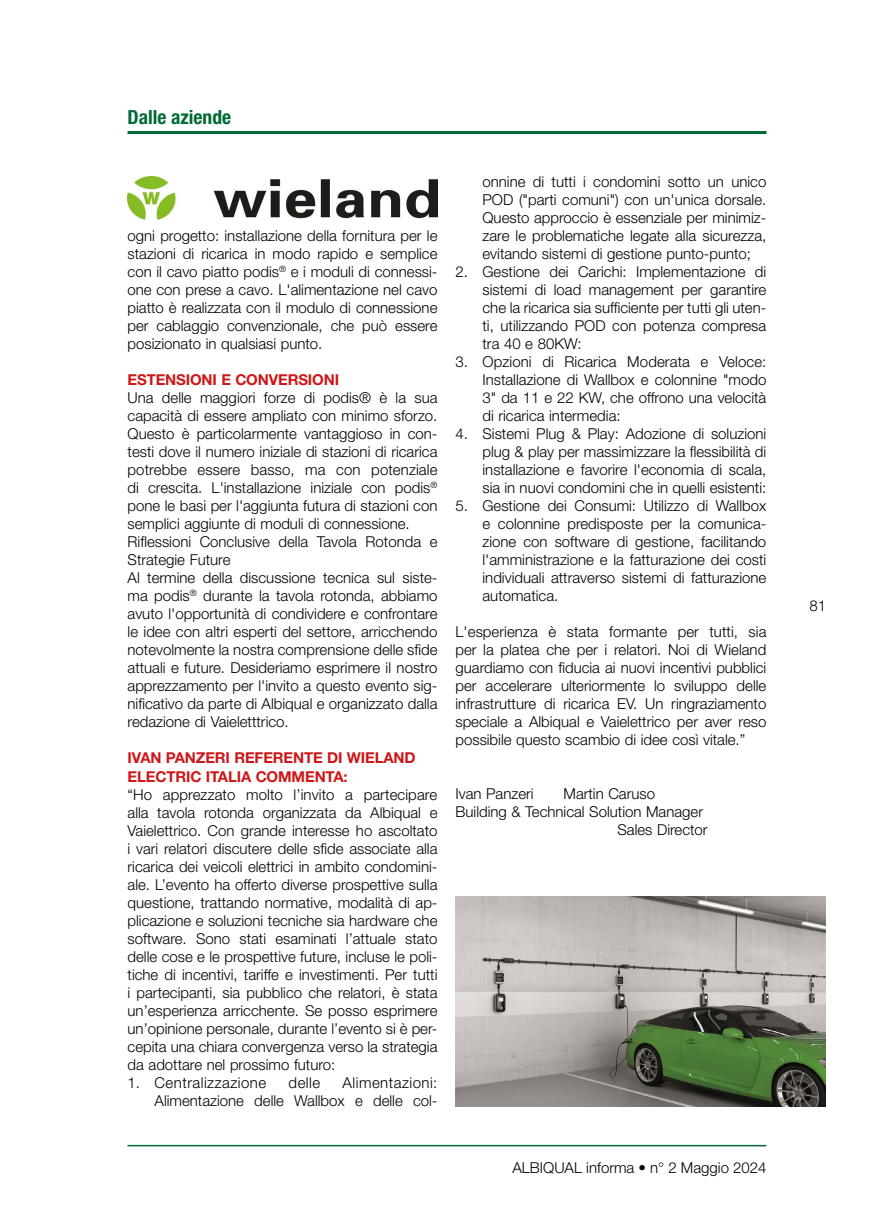
<style>
.page{position:relative;width:893px;height:1212px;background:#fff}
.page>*{position:absolute;margin:0;border:0;box-sizing:border-box;transform-origin:0 0}
.t1{font:700 condensed 19.5px "Helvetica Neue LT Std";color:#006935}
.t2{font:300 15px/18px "Helvetica Neue LT Std";color:#000;text-align:justify}
.t3{font:700 15px/18px "Helvetica Neue LT Std";letter-spacing:-.01em;color:#cd1719}
.t4{font:300 15px "Helvetica Neue LT Std";letter-spacing:.03em;color:#000}
</style>
<div class="page">
<hr style="left:127px;top:1145px;width:639px;height:1px;background:#006935">
<hr style="left:128px;top:131px;width:638px;height:3px;background:#006935">
<img style="left:455px;top:897px;width:371px;height:210px">
<img style="left:128px;top:176px;width:309px;height:43px">
<h1 class="t1" style="left:128px;top:105px;width:105px">Dalle aziende</h1>
<p class="t2" style="left:128px;top:227px;width:311px">ogni progetto: installazione della fornitura per le stazioni di ricarica in modo rapido e semplice con il cavo piatto podis<sup>®</sup> e i moduli di connessi&shy;one con prese a cavo. L'alimentazione nel cavo piatto è realizzata con il modulo di connessione per cablaggio convenzionale, che può essere posizionato in qualsiasi punto.</p>
<p class="t3" style="left:128px;top:371px;width:213px">ESTENSIONI E CONVERSIONI</p>
<p class="t2" style="left:128px;top:389px;width:311px;text-align:left">Una delle maggiori forze di podis® è la sua capacità di essere ampliato con minimo sforzo.<br>Questo è particolarmente vantaggioso in con&shy;testi dove il numero iniziale di stazioni di ricarica potrebbe essere basso, ma con potenziale di crescita. L'installazione iniziale con podis<sup>® </sup>pone le basi per l'aggiunta futura di stazioni con semplici aggiunte di moduli di connessione.<br>Riflessioni Conclusive della Tavola Rotonda e Strategie Future<br>Al termine della discussione tecnica sul siste&shy;ma podis<sup>®</sup> durante la tavola rotonda, abbiamo avuto l'opportunità di condividere e confrontare le idee con altri esperti del settore, arricchendo notevolmente la nostra comprensione delle sfide attuali e future. Desideriamo esprimere il nostro apprezzamento per l'invito a questo evento sig&shy;nificativo da parte di Albiqual e organizzato dalla redazione di Vaieletttrico.</p>
<p class="t3" style="left:128px;top:749px;width:290px">IVAN PANZERI REFERENTE DI WIELAND<br>ELECTRIC ITALIA COMMENTA:</p>
<p class="t2" style="left:128px;top:785px;width:311px">“Ho apprezzato molto l’invito a partecipare alla tavola rotonda organizzata da Albiqual e Vaielettrico. Con grande interesse ho ascoltato i vari relatori discutere delle sfide associate alla ricarica dei veicoli elettrici in ambito condomini&shy;ale. L’evento ha offerto diverse prospettive sulla questione, trattando normative, modalità di ap&shy;plicazione e soluzioni tecniche sia hardware che software. Sono stati esaminati l’attuale stato delle cose e le prospettive future, incluse le poli&shy;tiche di incentivi, tariffe e investimenti. Per tutti i partecipanti, sia pubblico che relatori, è stata un’esperienza arricchente. Se posso esprimere un’opinione personale, durante l’evento si è per&shy;cepita una chiara convergenza verso la strategia da adottare nel prossimo futuro:</p>
<p class="t4" style="left:128px;top:1073px;width:140px">1. Centralizzazione</p>
<p class="t2" style="left:289px;top:1073px;width:33px">delle</p>
<p class="t2" style="left:155px;top:1073px;width:284px;text-align:right">Alimentazioni:<br>Alimentazione delle Wallbox e delle col-</p>
<p class="t2" style="left:482px;top:173px;width:285px">onnine di tutti i condomini sotto un unico POD ("parti comuni") con un'unica dorsale.<br>Questo approccio è essenziale per minimiz&shy;zare le problematiche legate alla sicurezza, evitando sistemi di gestione punto-punto;</p>
<p class="t2" style="left:482px;top:263px;width:285px;text-indent:-27px">2. Gestione dei Carichi: Implementazione di sistemi di load management per garantire che la ricarica sia sufficiente per tutti gli uten&shy;ti, utilizzando POD con potenza compresa tra 40 e 80KW:</p>
<p class="t2" style="left:482px;top:353px;width:285px;text-indent:-27px">3. Opzioni di Ricarica Moderata e Veloce:<br>Installazione di Wallbox e colonnine "modo 3" da 11 e 22 KW, che offrono una velocità di ricarica intermedia:</p>
<p class="t2" style="left:482px;top:425px;width:285px;text-indent:-27px">4. Sistemi Plug &amp; Play: Adozione di soluzioni plug &amp; play per massimizzare la flessibilità di installazione e favorire l'economia di scala, sia in nuovi condomini che in quelli esistenti:</p>
<p class="t2" style="left:482px;top:497px;width:285px;text-indent:-27px">5. Gestione dei Consumi: Utilizzo di Wallbox e colonnine predisposte per la comunica&shy;zione con software di gestione, facilitando l'amministrazione e la fatturazione dei costi individuali attraverso sistemi di fatturazione automatica.</p>
<p class="t2" style="left:455px;top:623px;width:312px">L'esperienza è stata formante per tutti, sia per la platea che per i relatori. Noi di Wieland guardiamo con fiducia ai nuovi incentivi pubblici per accelerare ulteriormente lo sviluppo delle infrastrutture di ricarica EV. Un ringraziamento speciale a Albiqual e Vaielettrico per aver reso possibile questo scambio di idee così vitale.”</p>
<p class="t2" style="left:455px;top:785px;width:80px">Ivan Panzeri</p>
<p class="t2" style="left:563px;top:785px;width:93px">Martin Caruso</p>
<p class="t2" style="left:455px;top:803px;width:249px">Building &amp; Technical Solution Manager</p>
<p class="t2" style="left:617px;top:821px;width:92px">Sales Director</p>
<p class="t2" style="left:512px;top:1158px;width:256px">ALBIQUAL informa • n° 2 Maggio 2024</p>
<p class="t2" style="left:809px;top:597px;width:18px">81</p>
</div>
